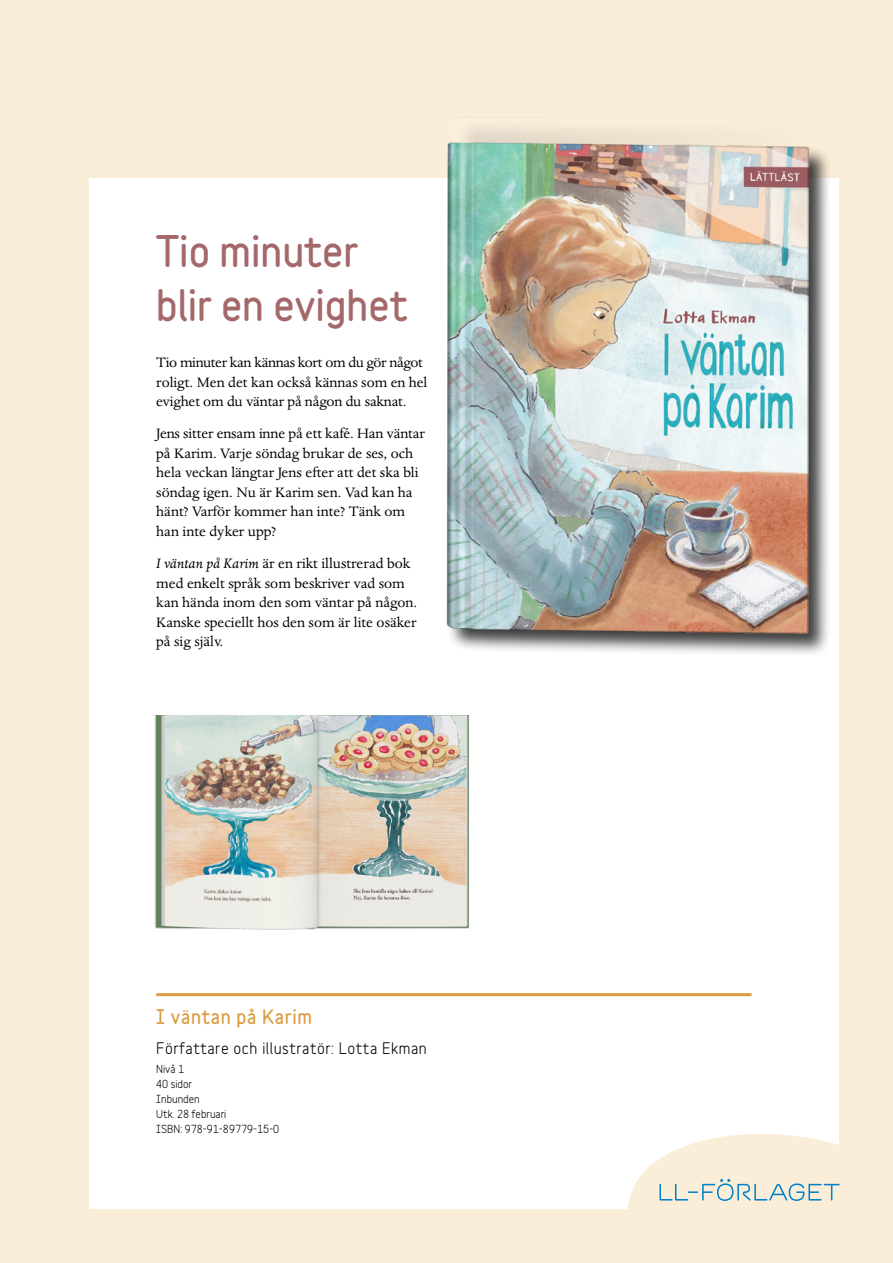
<style>
.page{position:relative;width:893px;height:1263px;background:#fbeed8}
.page>*{position:absolute;margin:0;border:0;box-sizing:border-box;transform-origin:0 0}
.Rubriker_H1{font:900 39px/54px "Variable";color:#a4686a}
.Titel_rubrik_H2{font:900 18px "Variable";letter-spacing:.04em;color:#dc9d42}
.Brödtext_om_bok{font:15.75px/19.5px "Dante MT Std";color:#000}
.Författarnnamn{font:700 15px "Variable";letter-spacing:.04em;color:#000}
.Info_bok_liten_text{font:700 10.5px "Variable";color:#000}
.s1{font-style:italic}
</style>
<div class="page">
<div style="left:89px;top:179px;width:750px;height:1030px;background:#fff"></div>
<img style="left:154px;top:715px;width:316px;height:215px">
<hr style="left:156px;top:993px;width:596px;height:3px;background:#dc9d42">
<svg style="left:627px;top:1134px;width:213px;height:75px"></svg>
<img style="left:428px;top:128px;width:411px;height:526px">
<h1 class="Rubriker_H1" style="left:156px;top:224px;width:253px">Tio minuter blir en evighet</h1>
<p class="Brödtext_om_bok" style="left:156px;top:353px;width:272px">Tio minuter kan kännas kort om du gör något roligt. Men det kan också kännas som en hel evighet om du väntar på någon du saknat.</p>
<p class="Brödtext_om_bok" style="left:156px;top:424px;width:270px">Jens sitter ensam inne på ett kafé. Han väntar på Karim. Varje söndag brukar de ses, och hela veckan längtar Jens efter att det ska bli söndag igen. Nu är Karim sen. Vad kan ha hänt? Varför kommer han inte? Tänk om han inte dyker upp?</p>
<p class="Brödtext_om_bok" style="left:156px;top:554px;width:263px"><span class="s1">I väntan på Karim</span> är en rikt illustrerad bok med enkelt språk som beskriver vad som kan hända inom den som väntar på någon.<br>Kanske speciellt hos den som är lite osäker på sig själv.</p>
<h2 class="Titel_rubrik_H2" style="left:156px;top:1003px;width:157px">I väntan på Karim</h2>
<p class="Författarnnamn" style="left:156px;top:1035px;width:272px">Författare och illustratör: Lotta Ekman</p>
<p class="Info_bok_liten_text" style="left:156px;top:1060px;width:29px">Nivå 1</p>
<p class="Info_bok_liten_text" style="left:156px;top:1075px;width:37px">40 sidor</p>
<p class="Info_bok_liten_text" style="left:156px;top:1090px;width:45px">Inbunden</p>
<p class="Info_bok_liten_text" style="left:156px;top:1105px;width:72px">Utk. 28 februari</p>
<p class="Info_bok_liten_text" style="left:156px;top:1120px;width:125px">ISBN: 978-91-89779-15-0</p>
</div>
